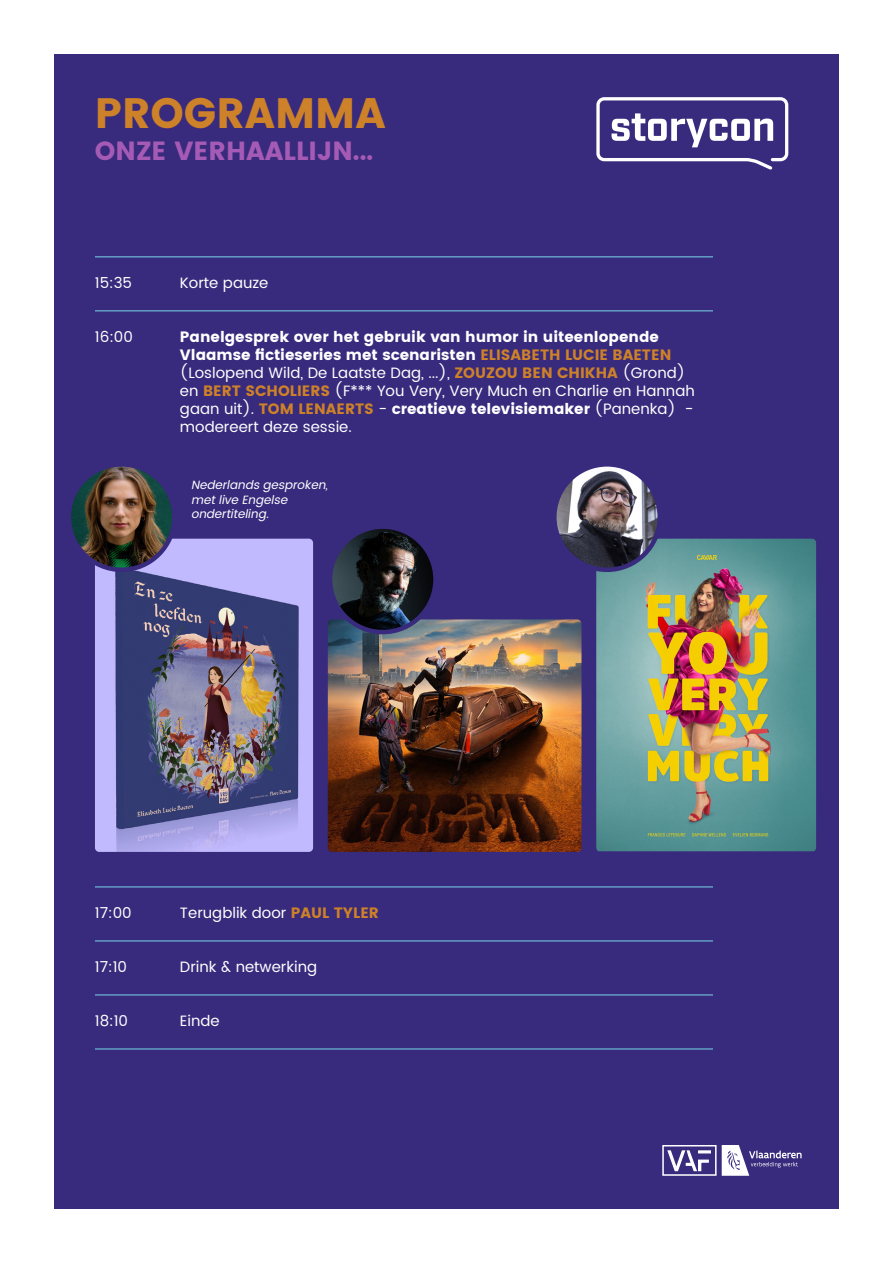
<style>
.page{position:relative;width:893px;height:1263px;background:#fff}
.page>*{position:absolute;margin:0;border:0;box-sizing:border-box;transform-origin:0 0}
.t1{font:700 42.45px "Poppins";color:#cd8129}
.t2{font:700 26.25px "Poppins";color:#a55bb5}
.t3{font:15px/18px "Poppins";color:#fff}
.t4{font:italic 12px/14.4px "Poppins";color:#fff}
.s1{font-weight:700}
.s2{font-weight:700;color:#cd8129}
</style>
<div class="page">
<div style="left:54px;top:54px;width:785px;height:1155px;background:#382a7c"></div>
<svg style="left:596px;top:97px;width:193px;height:73px"></svg>
<hr style="left:95px;top:256px;width:618px;height:1px;background:#79d8ea">
<hr style="left:95px;top:310px;width:618px;height:1px;background:#79d8ea">
<hr style="left:95px;top:886px;width:618px;height:1px;background:#79d8ea">
<hr style="left:95px;top:940px;width:618px;height:1px;background:#79d8ea">
<hr style="left:95px;top:994px;width:618px;height:1px;background:#79d8ea">
<hr style="left:95px;top:1048px;width:618px;height:1px;background:#79d8ea">
<img style="left:596px;top:539px;width:220px;height:312px">
<img style="left:328px;top:619px;width:253px;height:233px">
<img style="left:95px;top:539px;width:218px;height:313px">
<img style="left:69px;top:464px;width:105px;height:106px;border-radius:53px">
<div style="left:67px;top:462px;width:110px;height:110px;border:4px solid #382a7c;border-radius:50%"></div>
<img style="left:330px;top:527px;width:105px;height:105px;border-radius:53px">
<div style="left:328px;top:524px;width:110px;height:110px;border:4px solid #382a7c;border-radius:50%"></div>
<img style="left:554px;top:464px;width:106px;height:106px;border-radius:53px">
<div style="left:552px;top:462px;width:110px;height:110px;border:4px solid #382a7c;border-radius:50%"></div>
<div style="left:662px;top:1145px;width:55px;height:31px;border:2px solid #fff"></div>
<svg style="left:667px;top:1150px;width:44px;height:22px"></svg>
<svg style="left:722px;top:1145px;width:80px;height:31px"></svg>
<h1 class="t1" style="left:95px;top:88px;width:292px">PROGRAMMA</h1>
<h2 class="t2" style="left:95px;top:136px;width:280px">ONZE VERHAALLIJN...</h2>
<p class="t3" style="left:95px;top:274px;width:39px">15:35</p>
<p class="t3" style="left:180px;top:274px;width:90px">Korte pauze</p>
<p class="t3" style="left:95px;top:328px;width:40px">16:00</p>
<p class="t3" style="left:180px;top:328px;width:516px"><span class="s1">Panelgesprek over het gebruik van humor in uiteenlopende Vlaamse fictieseries met scenaristen</span> <span class="s2">ELISABETH LUCIE BAETEN </span>(Loslopend Wild, De Laatste Dag, ...), <span class="s2">ZOUZOU BEN CHIKHA</span> (Grond) en <span class="s2">BERT SCHOLIERS</span> (F*** You Very, Very Much en Charlie en Hannah gaan uit). <span class="s2">TOM LENAERTS</span> - <span class="s1">creatieve televisiemaker</span> (Panenka) - modereert deze sessie.</p>
<p class="t4" style="left:191px;top:478px;width:141px">Nederlands gesproken, metlive Engelse ondertiteling.</p>
<p class="t3" style="left:95px;top:904px;width:38px">17:00</p>
<p class="t3" style="left:180px;top:904px;width:200px">Terugblik door <span class="s2">PAUL TYLER</span></p>
<p class="t3" style="left:95px;top:958px;width:34px">17:10</p>
<p class="t3" style="left:180px;top:958px;width:139px">Drink &amp; netwerking</p>
<p class="t3" style="left:95px;top:1012px;width:35px">18:10</p>
<p class="t3" style="left:180px;top:1012px;width:41px">Einde</p>
</div>
